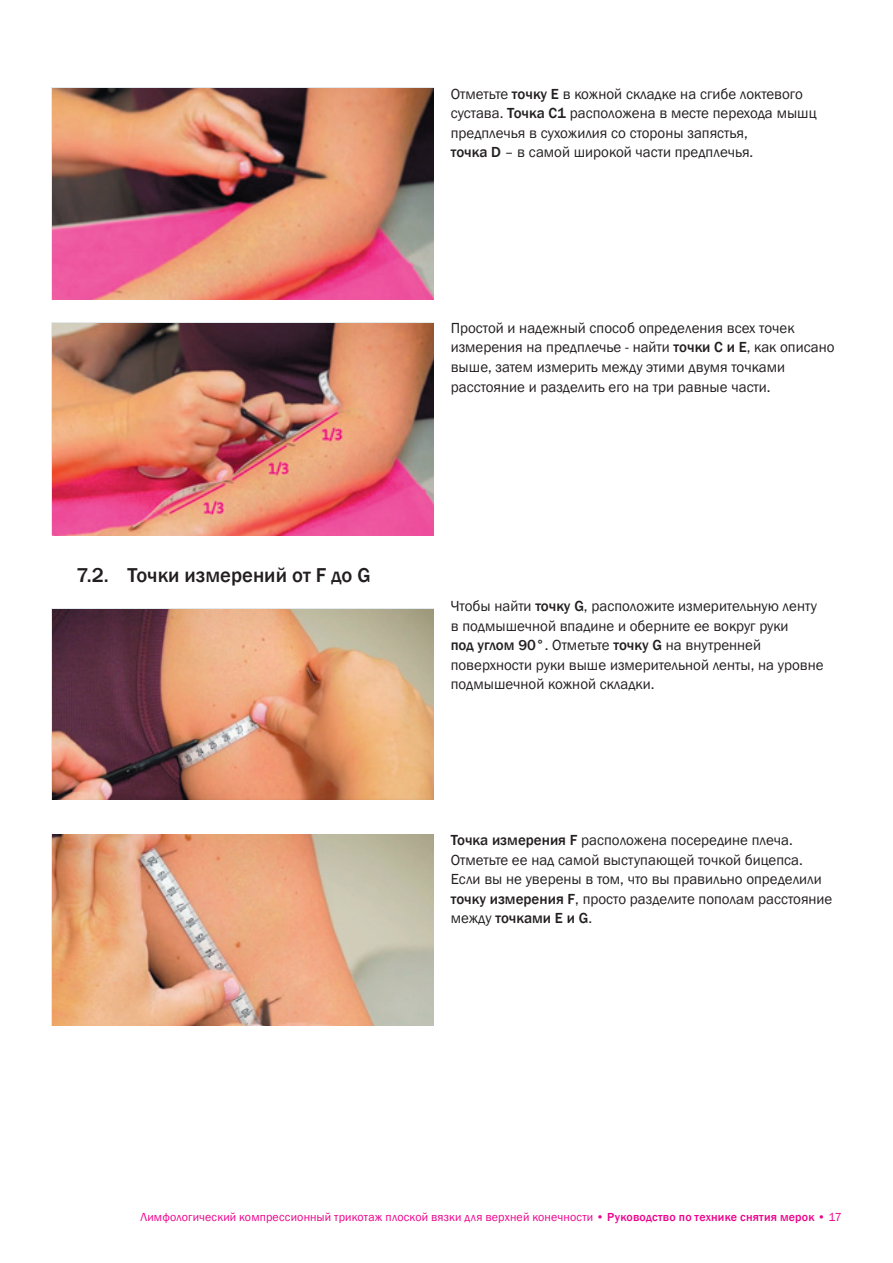
<style>
.page{position:relative;width:893px;height:1263px;background:#fff}
.page>*{position:absolute;margin:0;border:0;box-sizing:border-box;transform-origin:0 0}
.t1{font:500 20.7px "Franklin Gothic";color:#231f20}
.t2{font:15px/19.5px "Franklin Gothic";color:#231f20}
.t3{font:12px "Franklin Gothic";letter-spacing:.015em;color:#ed028c}
.s1{font-weight:500}
</style>
<div class="page">
<img style="left:52px;top:88px;width:382px;height:212px">
<img style="left:52px;top:324px;width:382px;height:211px">
<img style="left:52px;top:609px;width:382px;height:190px">
<img style="left:52px;top:834px;width:382px;height:192px">
<p class="t2" style="left:451px;top:84px;width:367px">Отметьте <span class="s1">точку Е</span> в кожной складке на сгибе локтевого сустава. <span class="s1">Точка C1</span> расположена в месте перехода мышц предплечья в сухожилия со стороны запястья,<br><span class="s1">точка D</span> – в самой широкой части предплечья.</p>
<h1 class="t1" style="left:77px;top:562px;width:296px">7.2. Точки измерений от F до G</h1>
<p class="t2" style="left:451px;top:318px;width:385px">Простой и надежный способ определения всех точек измерения на предплечье - найти <span class="s1">точки С и Е</span>, как описано выше, затем измерить между этими двумя точками расстояние и разделить его на три равные части.</p>
<p class="t2" style="left:451px;top:596px;width:374px">Чтобы найти <span class="s1">точку G</span>, расположите измерительную ленту в подмышечной впадине и оберните ее вокруг руки<br><span class="s1">под углом 90°</span>. Отметьте <span class="s1">точку G</span> на внутренней поверхности руки выше измерительной ленты, на уровне подмышечной кожной складки.</p>
<p class="t2" style="left:451px;top:831px;width:383px"><span class="s1">Точка измерения F</span> расположена посередине плеча.<br>Отметьте ее над самой выступающей точкой бицепса.<br>Если вы не уверены в том, что вы правильно определили <span class="s1">точку измерения F</span>, просто разделите пополам расстояние между <span class="s1">точками E и G</span>.</p>
<p class="t3" style="left:141px;top:1210px;width:703px">Лимфологический компрессионный трикотаж плоской вязки для верхней конечности <span class="s1">• Руководство по технике снятия мерок •</span> 17</p>
</div>
